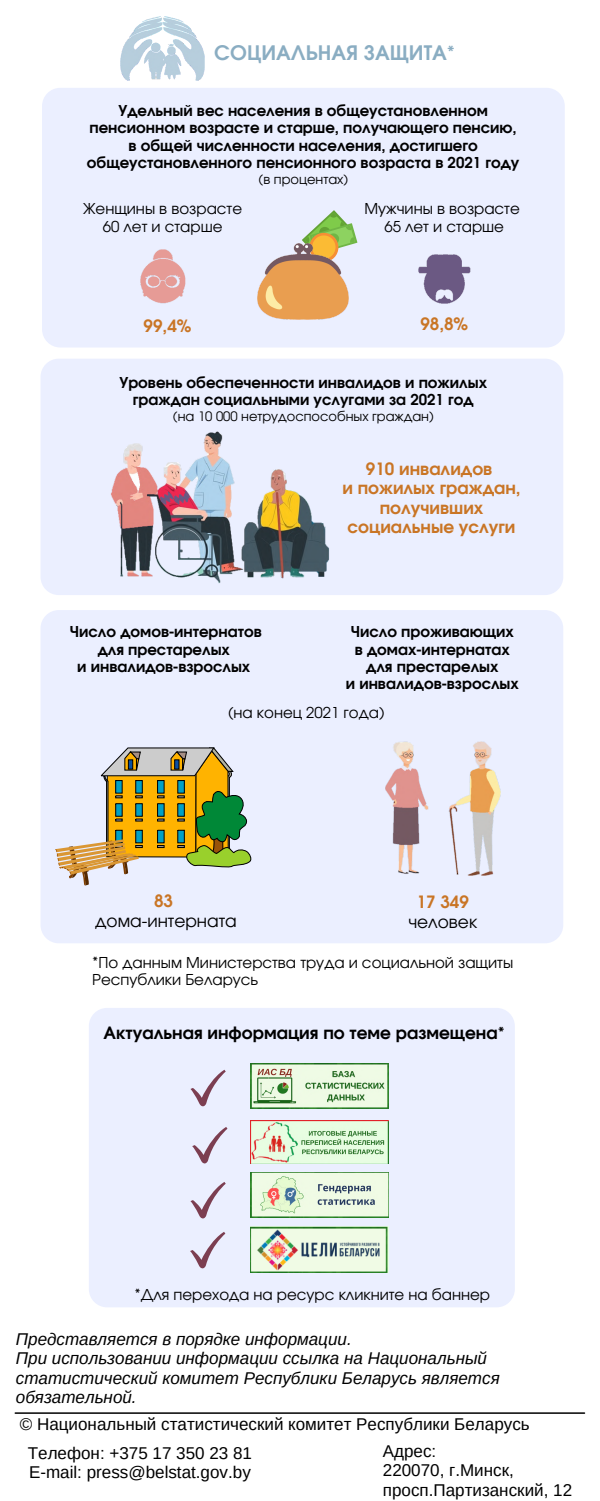
<style>
.page{position:relative;width:600px;height:1501px;background:#fff}
.page>*{position:absolute;margin:0;border:0;box-sizing:border-box;transform-origin:0 0}
.t1{font:700 20px "Evolventa";color:#8aadc2}
.t2{font:17px/19.5px "Arimo";color:#000}
.t3{font:italic 17px/19.5px "Arimo";color:#000}
.t4{font:700 17px/19.5px "Evolventa";color:#c97525;text-align:center}
.t5{font:700 17px "Evolventa";color:#000}
.t6{font:17px "Evolventa";color:#000}
.t7{font:700 15px/17.2px "Evolventa";color:#000;text-align:center}
.t8{font:15px/17.2px "Evolventa";color:#000;text-align:center}
.t9{font:13px "Evolventa";color:#000}
</style>
<div class="page">
<div style="left:42px;top:88px;width:523px;height:259px;background:#ebefff;border-radius:18px"></div>
<svg style="left:302px;top:210px;width:55px;height:36px"></svg>
<img style="left:120px;top:17px;width:84px;height:64px">
<img style="left:140px;top:249px;width:45px;height:54px">
<img style="left:418px;top:254px;width:52px;height:50px">
<div style="left:41px;top:610px;width:522px;height:333px;background:#ebefff;border-radius:18px"></div>
<img style="left:386px;top:741px;width:114px;height:134px">
<svg style="left:56px;top:747px;width:196px;height:138px"></svg>
<div style="left:41px;top:358px;width:522px;height:237px;background:#ebefff;border-radius:18px"></div>
<img style="left:258px;top:243px;width:90px;height:76px">
<img style="left:111px;top:432px;width:218px;height:151px">
<div style="left:89px;top:1007px;width:426px;height:299px;background:#ebefff;border-radius:18px"></div>
<img style="left:250px;top:1172px;width:139px;height:45px">
<img style="left:250px;top:1120px;width:139px;height:43px">
<img style="left:250px;top:1063px;width:139px;height:45px">
<svg style="left:190px;top:1069px;width:36px;height:37px"></svg>
<svg style="left:192px;top:1127px;width:35px;height:36px"></svg>
<svg style="left:190px;top:1182px;width:36px;height:36px"></svg>
<svg style="left:190px;top:1232px;width:35px;height:36px"></svg>
<img style="left:250px;top:1226px;width:139px;height:46px">
<hr style="left:15px;top:1411px;width:570px;height:2px;background:#000">
<h1 class="t1" style="left:214px;top:44px;width:242px">СОЦИАЛЬНАЯ ЗАЩИТА*</h1>
<p class="t7" style="left:87px;top:103px;width:434px">Удельный вес населения в общеустановленном пенсионном возрасте и старше, получающего пенсию, в общей численности населения, достигшего общеустановленного пенсионного возраста в 2021 году</p>
<p class="t9" style="left:259px;top:173px;width:91px">(в процентах)</p>
<p class="t8" style="left:364px;top:201px;width:157px">Мужчины в возрасте<br>65 лет и старше</p>
<p class="t8" style="left:83px;top:201px;width:160px">Женщины в возрасте<br>60 лет и старше</p>
<p class="t4" style="left:144px;top:317px;width:49px">99,4%</p>
<p class="t4" style="left:420px;top:315px;width:49px">98,8%</p>
<p class="t7" style="left:119px;top:375px;width:369px">Уровень обеспеченности инвалидов и пожилых граждан социальными услугами за 2021 год</p>
<p class="t9" style="left:173px;top:411px;width:262px">(на 10 000 нетрудоспособных граждан)</p>
<p class="t4" style="left:342px;top:460px;width:180px">910 инвалидов<br>и пожилых граждан, получивших социальные услуги</p>
<p class="t7" style="left:70px;top:624px;width:194px">Число домов-интернатов для престарелых<br>и инвалидов-взрослых</p>
<p class="t7" style="left:346px;top:624px;width:175px">Число проживающих в домах-интернатах для престарелых<br>и инвалидов-взрослых</p>
<p class="t8" style="left:228px;top:704px;width:158px">(на конец 2021 года)</p>
<p class="t4" style="left:154px;top:892px;width:20px">83</p>
<p class="t6" style="left:95px;top:913px;width:143px">дома-интерната</p>
<p class="t4" style="left:417px;top:893px;width:54px">17 349</p>
<p class="t6" style="left:408px;top:914px;width:70px">человек</p>
<p class="t8" style="left:92px;top:954px;width:422px;text-align:left">*По данным Министерства труда и социальной защиты<br>Республики Беларусь</p>
<p class="t5" style="left:104px;top:1025px;width:403px">Актуальная информация по теме размещена*</p>
<p class="t8" style="left:134px;top:1286px;width:357px">*Для перехода на ресурс кликните на баннер</p>
<p class="t3" style="left:16px;top:1328px;width:485px">Представляется в порядке информации.<br>При использовании информации ссылка на Национальный статистический комитет Республики Беларусь является обязательной.</p>
<p class="t2" style="left:28px;top:1409px;width:503px;line-height:29px;text-indent:-8px">© Национальный статистический комитет Республики Беларусь<br>Телефон: +375 17 350 23 81</p>
<p class="t2" style="left:29px;top:1462px;width:223px">E-mail: press@belstat.gov.by</p>
<p class="t2" style="left:383px;top:1440px;width:191px">Адрес:<br>220070, г.Минск, просп.Партизанский, 12</p>
</div>
